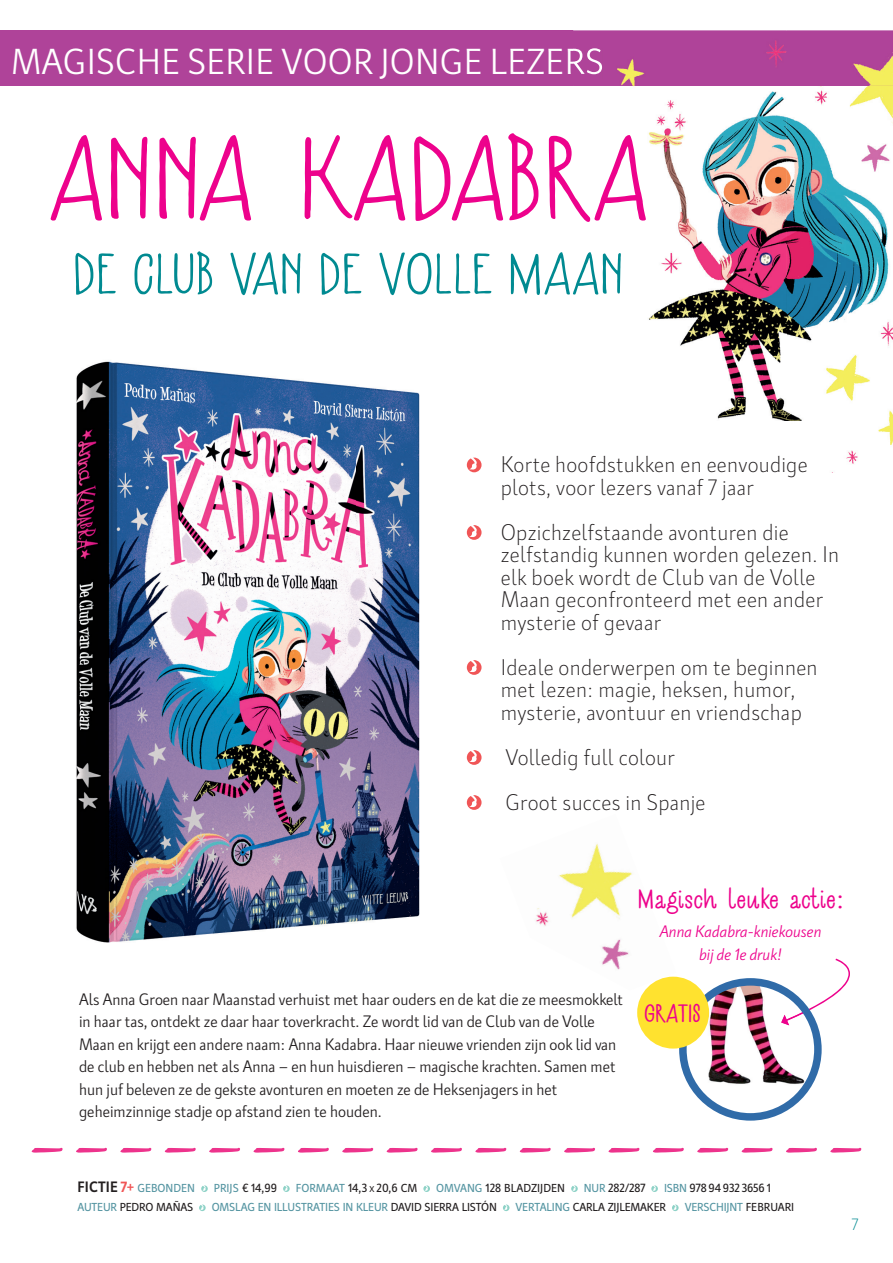
<style>
.page{position:relative;width:893px;height:1263px;background:#fff}
.page>*{position:absolute;margin:0;border:0;box-sizing:border-box;transform-origin:0 0}
.t1{font:148.5px "Les Tulipes Pro Sans";color:#ed028c}
.t2{font:73.5px "Les Tulipes Pro Sans";color:#008a91}
.t3{font:36px "Kardinal";letter-spacing:.01em;color:#fff}
.t4{font:34.5px "Les Tulipes Pro Sans Bold";letter-spacing:-.01em;color:#ed028c}
.t5{font:32.25px "Les Tulipes Pro Sans Bold";color:#ed028c}
.t6{font:300 22.5px/22.5px "Kardinal";letter-spacing:.01em;color:#231f20}
.t7{font:16.5px/22.5px "Kardinal";color:#231f20}
.t8{font:italic 16.5px/22.5px "Kardinal";color:#ed028c;text-align:center}
.t9{font:300 16.5px "Kardinal";color:#008a91}
.t10{font:500 12px "Kardinal";letter-spacing:-.01em;color:#231f20}
.t11{font:500 11.55px "Kardinal";letter-spacing:-.015em;color:#5595a2}
.s1{font-weight:700;font-size:15px}
.s2{font-weight:700;font-size:15px;color:#f05556}
.s3{font-size:11.55px;color:#5595a2}
.s4{font-size:8.4px}
.s5{font-size:11.55px}
.s6{color:#231f20}
</style>
<div class="page">
<img style="left:76px;top:361px;width:344px;height:582px">
<div style="left:0;top:31px;width:893px;height:55px;background:#af4399"></div>
<img style="left:573px;top:30px;width:320px;height:434px">
<img style="left:573px;top:31px;width:320px;height:55px">
<img style="left:573px;top:48px;width:29px;height:31px">
<img style="left:536px;top:843px;width:140px;height:147px">
<svg style="left:32px;top:1148px;width:829px;height:4px"></svg>
<svg style="left:201px;top:1185px;width:7px;height:7px"></svg>
<svg style="left:283px;top:1185px;width:7px;height:7px"></svg>
<svg style="left:423px;top:1185px;width:7px;height:7px"></svg>
<svg style="left:571px;top:1185px;width:7px;height:7px"></svg>
<svg style="left:651px;top:1185px;width:7px;height:7px"></svg>
<svg style="left:199px;top:1204px;width:7px;height:7px"></svg>
<svg style="left:503px;top:1204px;width:6px;height:7px"></svg>
<svg style="left:672px;top:1204px;width:7px;height:7px"></svg>
<svg style="left:467px;top:458px;width:15px;height:14px"></svg>
<svg style="left:467px;top:525px;width:15px;height:15px"></svg>
<svg style="left:467px;top:660px;width:15px;height:15px"></svg>
<svg style="left:467px;top:750px;width:15px;height:15px"></svg>
<svg style="left:467px;top:795px;width:15px;height:15px"></svg>
<svg style="left:76px;top:361px;width:5px;height:172px"></svg>
<svg style="left:781px;top:959px;width:69px;height:66px"></svg>
<div style="left:679px;top:978px;width:143px;height:143px;border:8px solid #306ba8;border-radius:50%"></div>
<div style="left:637px;top:977px;width:72px;height:71px;background:#ffe22f;border-radius:50%"></div>
<h3 class="t3" style="left:11px;top:35px;width:594px">MAGISCHE SERIE VOOR JONGE LEZERS</h3>
<h1 class="t1" style="left:47px;top:111px;width:603px">ANNA KADABRA</h1>
<h2 class="t2" style="left:73px;top:240px;width:553px">DE CLUB VAN DE VOLLE MAAN</h2>
<h3 class="t6" style="left:501px;top:452px;width:308px">Korte hoofdstukken en eenvoudige plots, voor lezers vanaf 7 jaar</h3>
<h3 class="t6" style="left:501px;top:519px;width:340px">Opzichzelfstaande avonturen die zelfstandig kunnen worden gelezen. In elk boek wordt de Club van de Volle<br>Maan geconfronteerd met een ander mysterie of gevaar</h3>
<h3 class="t6" style="left:501px;top:654px;width:318px">Ideale onderwerpen om te beginnen met lezen: magie, heksen, humor, mysterie, avontuur en vriendschap</h3>
<h3 class="t6" style="left:506px;top:733px;width:202px;line-height:45px">Volledig full colour<br>Groot succes in Spanje</h3>
<p class="t7" style="left:79px;top:987px;width:546px">Als Anna Groen naar Maanstad verhuist met haar ouders en de kat die ze meesmokkelt in haar tas, ontdekt ze daar haar toverkracht. Ze wordt lid van de Club van de Volle Maan en krijgt een andere naam: Anna Kadabra. Haar nieuwe vrienden zijn ook lid van de club en hebben net als Anna – en hun huisdieren – magische krachten. Samen met hun juf beleven ze de gekste avonturen en moeten ze de Heksenjagers in het geheimzinnige stadje op afstand zien te houden.</p>
<h3 class="t4" style="left:638px;top:883px;width:207px">Magisch leuke actie:</h3>
<p class="t8" style="left:660px;top:919px;width:163px">Anna Kadabra-kniekousen bij de 1e druk!</p>
<h3 class="t5" style="left:644px;top:998px;width:58px">GRATIS</h3>
<p class="t10" style="left:77px;top:1179px;width:695px"><span class="s1">FICTIE</span> <span class="s2">7+</span> <span class="s3">GEBONDEN PRIJS</span> € 14,99 <span class="s3">FORMAAT</span> 14,3 <span class="s4">X</span> 20,6 <span class="s5">CM</span> <span class="s3">OMVANG</span> 128 <span class="s5">BLADZIJDEN</span> <span class="s3">NUR</span> 282/287 <span class="s3">ISBN</span> 978 94 932 3656 1</p>
<p class="t11" style="left:77px;top:1198px;width:718px">AUTEUR <span class="s6">PEDRO MAÑAS</span> OMSLAG EN ILLUSTRATIES IN KLEUR <span class="s6">DAVID SIERRA LISTÓN</span> VERTALING <span class="s6">CARLA ZIJLEMAKER</span> VERSCHIJNT <span class="s6">FEBRUARI</span></p>
<p class="t9" style="left:852px;top:1212px;width:8px">7</p>
</div>
